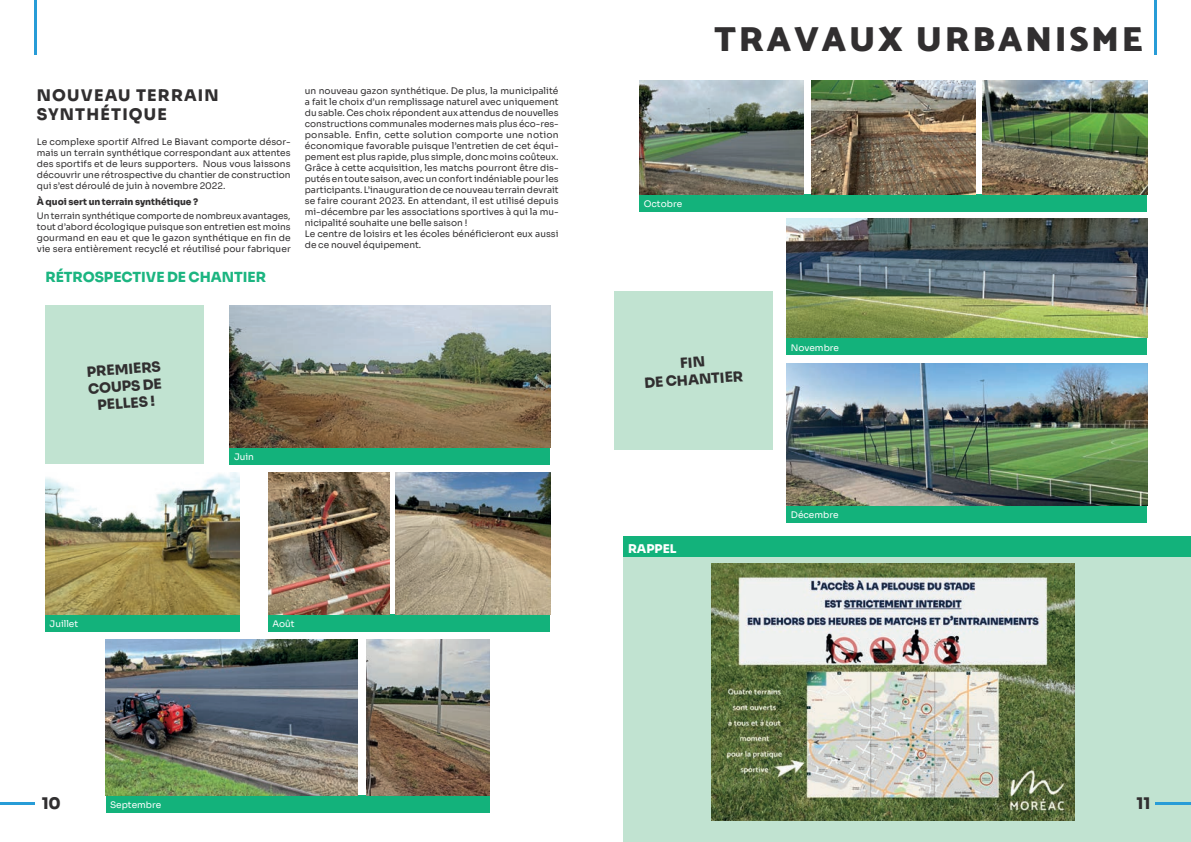
<style>
.page{position:relative;width:1191px;height:842px;background:#fff}
.page>*{position:absolute;margin:0;border:0;box-sizing:border-box;transform-origin:0 0}
.t1{font:900 35px "Catamaran";letter-spacing:.075em;color:#312f30}
.Titre{font:800 16px/19.2px "Sora";letter-spacing:.075em;color:#312f30}
.Texte_Courant{font:800 13.9px/17px "Sora";color:#312f30;text-align:center}
.Texte_Courant-2{font:800 13.9px "Sora";color:#1cb581}
.Texte_Courant-3{font:800 12px "Sora";color:#fff}
.Texte_Courant-4{font:9px/11px "Sora";color:#312f30;text-align:justify}
.Texte_Courant-5{font:9px "Sora";color:#fff}
.Sous_titre_1{font:800 9px "Sora";color:#312f30}
</style>
<div class="page">
<div style="left:624px;top:544px;width:567px;height:298px;background:#c1e3d1"></div>
<hr style="left:34px;top:0;width:3px;height:54px;background:#289cd7">
<hr style="left:0;top:802px;width:35px;height:3px;background:#289cd7">
<hr style="left:1154px;top:0;width:3px;height:54px;background:#289cd7">
<hr style="left:1155px;top:802px;width:36px;height:3px;background:#289cd7">
<div style="left:45px;top:305px;width:159px;height:159px;background:#c1e3d1"></div>
<div style="left:613px;top:291px;width:159px;height:159px;background:#c1e3d1"></div>
<div style="left:230px;top:447px;width:320px;height:17px;background:#13b27b"></div>
<img style="left:230px;top:305px;width:320px;height:142px">
<div style="left:786px;top:338px;width:361px;height:17px;background:#13b27b"></div>
<img style="left:786px;top:218px;width:361px;height:120px">
<div style="left:45px;top:614px;width:195px;height:17px;background:#13b27b"></div>
<img style="left:45px;top:472px;width:195px;height:142px">
<div style="left:268px;top:614px;width:282px;height:17px;background:#13b27b"></div>
<img style="left:396px;top:472px;width:154px;height:142px">
<img style="left:268px;top:472px;width:121px;height:142px">
<div style="left:106px;top:795px;width:384px;height:17px;background:#13b27b"></div>
<img style="left:366px;top:639px;width:124px;height:156px">
<img style="left:106px;top:639px;width:252px;height:156px">
<div style="left:639px;top:194px;width:508px;height:17px;background:#13b27b"></div>
<img style="left:811px;top:81px;width:164px;height:113px">
<img style="left:982px;top:81px;width:165px;height:113px">
<img style="left:639px;top:81px;width:165px;height:113px">
<div style="left:786px;top:505px;width:361px;height:18px;background:#13b27b"></div>
<img style="left:786px;top:364px;width:361px;height:141px">
<img style="left:711px;top:564px;width:363px;height:257px">
<div style="left:624px;top:537px;width:567px;height:20px;background:#13b27b"></div>
<p class="Titre" style="left:37px;top:84px;width:183px">NOUVEAU TERRAIN<br>SYNTHÉTIQUE</p>
<p class="Texte_Courant-4" style="left:37px;top:135px;width:255px">Le complexe sportif Alfred Le Biavant comporte désor&shy;mais un terrain synthétique correspondant aux attentes des sportifs et de leurs supporters. Nous vous laissons découvrir une rétrospective du chantier de construction qui s’est déroulé de juin à novembre 2022.</p>
<p class="Sous_titre_1" style="left:37px;top:195px;width:163px">À quoi sert un terrain synthétique ?</p>
<p class="Texte_Courant-4" style="left:37px;top:210px;width:255px">Un terrain synthétique comporte de nombreux avantages, tout d’abord écologique puisque son entretien est moins gourmand en eau et que le gazon synthétique en fin de vie sera entièrement recyclé et réutilisé pour fabriquer</p>
<p class="Texte_Courant-2" style="left:45px;top:266px;width:222px">RÉTROSPECTIVE DE CHANTIER</p>
<p class="Texte_Courant-4" style="left:305px;top:84px;width:255px">un nouveau gazon synthétique. De plus, la municipalité a fait le choix d’un remplissage naturel avec uniquement du sable. Ces choix répondent aux attendus de nouvelles constructions communales modernes mais plus éco-res&shy;ponsable. Enfin, cette solution comporte une notion économique favorable puisque l’entretien de cet équi&shy;pement est plus rapide, plus simple, donc moins coûteux.</p>
<p class="Texte_Courant-4" style="left:305px;top:161px;width:255px">Grâce à cette acquisition, les matchs pourront être dis&shy;putés en toute saison, avec un confort indéniable pour les participants. L’inauguration de ce nouveau terrain devrait se faire courant 2023. En attendant, il est utilisé depuis mi-décembre par les associations sportives à qui la mu&shy;nicipalité souhaite une belle saison !</p>
<p class="Texte_Courant-4" style="left:305px;top:227px;width:255px">Le centre de loisirs et les écoles bénéficieront eux aussi de ce nouvel équipement.</p>
<p class="Texte_Courant" style="left:86px;top:362px;width:76px;rotate:-4deg">PREMIERS<br>COUPS DE<br>PELLES !</p>
<p class="Texte_Courant-5" style="left:234px;top:450px;width:21px">Juin</p>
<p class="Texte_Courant-5" style="left:50px;top:616px;width:30px">Juillet</p>
<p class="Texte_Courant-5" style="left:272px;top:616px;width:24px">Août</p>
<p class="t1" style="left:714px;top:13px;width:430px">TRAVAUX URBANISME</p>
<p class="Texte_Courant-5" style="left:643px;top:197px;width:40px">Octobre</p>
<p class="Texte_Courant-5" style="left:791px;top:340px;width:50px">Novembre</p>
<p class="Texte_Courant" style="left:642px;top:356px;width:101px;rotate:-4deg">FIN<br>DE CHANTIER</p>
<p class="Texte_Courant-3" style="left:628px;top:538px;width:50px">RAPPEL</p>
<p class="Texte_Courant-5" style="left:791px;top:508px;width:49px">Décembre</p>
<h2 class="Titre" style="left:42px;top:793px;width:21px">10</h2>
<h2 class="Titre" style="left:1136px;top:793px;width:15px">11</h2>
<p class="Texte_Courant-5" style="left:110px;top:797px;width:53px">Septembre</p>
</div>
